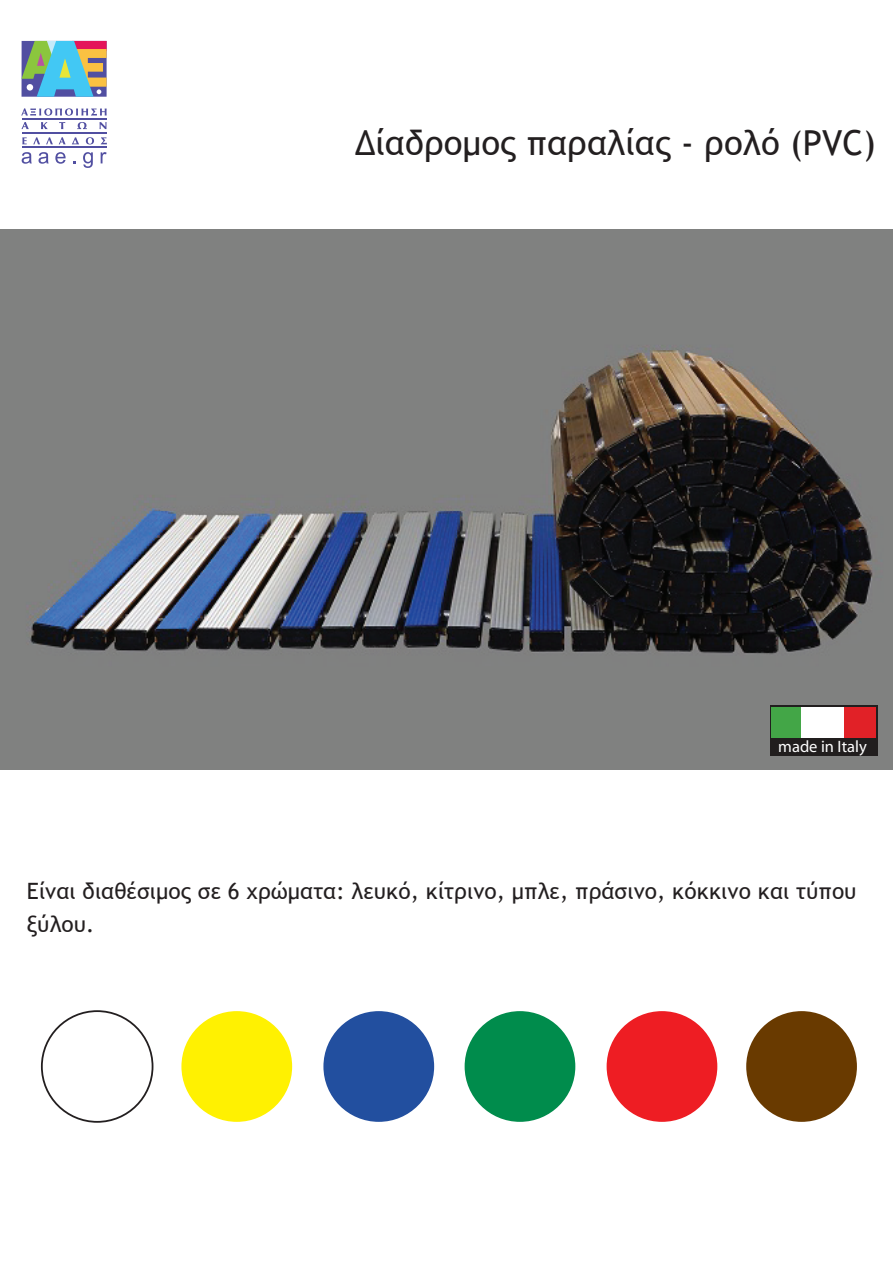
<style>
.page{position:relative;width:893px;height:1263px;background:#fff}
.page>*{position:absolute;margin:0;border:0;box-sizing:border-box;transform-origin:0 0}
.t1{font:34.5px "Trebuchet MS";color:#231f20}
.t2{font:22.5px/33px "Trebuchet MS";color:#231f20}
.t3{font:16.5px "Myriad";color:#fff}
</style>
<div class="page">
<img style="left:0;top:229px;width:893px;height:541px">
<svg style="left:22px;top:41px;width:85px;height:56px;background:#7aa2a3"></svg>
<svg style="left:21px;top:108px;width:86px;height:8px"></svg>
<svg style="left:21px;top:122px;width:86px;height:7px"></svg>
<svg style="left:22px;top:137px;width:85px;height:7px"></svg>
<hr style="left:22px;top:118px;width:85px;height:1px;background:#514fa1">
<hr style="left:22px;top:132px;width:85px;height:1px;background:#514fa1">
<hr style="left:22px;top:146px;width:85px;height:1px;background:#514fa1">
<svg style="left:22px;top:152px;width:10px;height:12px"></svg>
<svg style="left:39px;top:152px;width:10px;height:12px"></svg>
<svg style="left:55px;top:152px;width:11px;height:12px"></svg>
<svg style="left:83px;top:152px;width:10px;height:16px"></svg>
<svg style="left:101px;top:152px;width:6px;height:11px"></svg>
<div style="left:770px;top:705px;width:107px;height:51px;background:#211e1e"></div>
<div style="left:771px;top:707px;width:32px;height:30px;background:#43a647"></div>
<div style="left:843px;top:707px;width:32px;height:30px;background:#e12127"></div>
<div style="left:801px;top:707px;width:43px;height:30px;background:#fff"></div>
<div style="left:41px;top:1010px;width:112px;height:113px;border:2px solid #231f20;border-radius:50%"></div>
<div style="left:181px;top:1011px;width:111px;height:111px;background:#fff101;border-radius:50%"></div>
<div style="left:323px;top:1011px;width:111px;height:111px;background:#224f9f;border-radius:50%"></div>
<div style="left:465px;top:1011px;width:110px;height:111px;background:#008c4c;border-radius:50%"></div>
<div style="left:607px;top:1011px;width:110px;height:111px;background:#ee1d23;border-radius:50%"></div>
<div style="left:746px;top:1011px;width:111px;height:111px;background:#693a00;border-radius:50%"></div>
<h1 class="t1" style="left:355px;top:121px;width:522px">Δίαδρομος παραλίας - ρολό (PVC)</h1>
<p class="t3" style="left:778px;top:738px;width:90px">made in Italy</p>
<p class="t2" style="left:27px;top:874px;width:831px">Είναι διαθέσιμος σε 6 χρώματα: λευκό, κίτρινο, μπλε, πράσινο, κόκκινο και τύπου ξύλου.</p>
</div>
